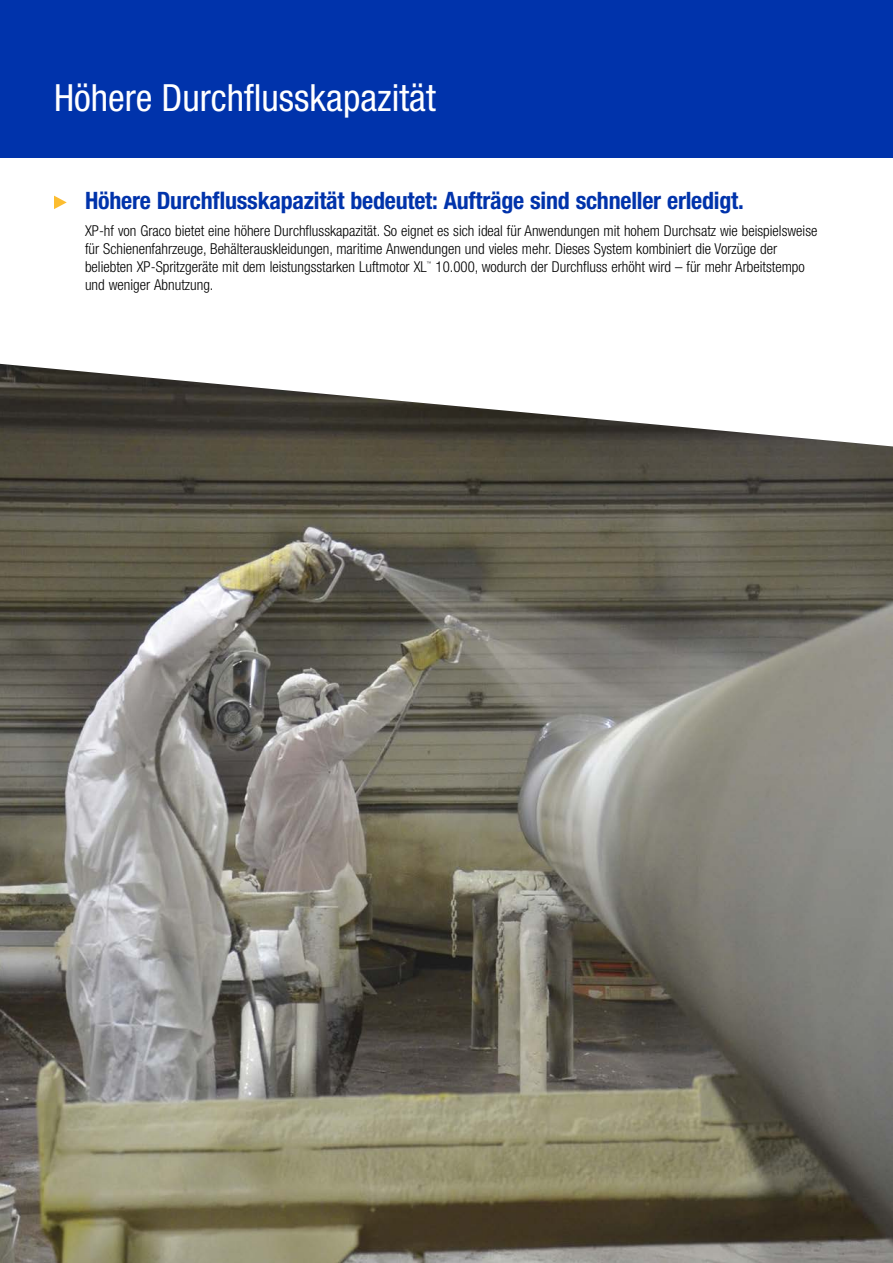
<style>
.page{position:relative;width:893px;height:1263px;background:#fff}
.page>*{position:absolute;margin:0;border:0;box-sizing:border-box;transform-origin:0 0}
.t1{font:condensed 37.5px "Helvetica Neue LT Std";color:#fff}
.t2{font:700 condensed 24px "Helvetica Neue LT Std";letter-spacing:-.01em;color:#0033ab}
.t3{font:300 condensed 15px/18px "Helvetica Neue LT Std";color:#000}
.t4{font:300 condensed 4.95px "Helvetica Neue LT Std";color:#000}
</style>
<div class="page">
<div style="left:0;top:0;width:893px;height:157px;background:#0033ab"></div>
<svg style="left:54px;top:196px;width:13px;height:13px"></svg>
<img style="left:0;top:364px;width:893px;height:899px">
<h1 class="t1" style="left:54px;top:76px;width:383px">Höhere Durchflusskapazität</h1>
<h2 class="t2" style="left:85px;top:185px;width:660px">Höhere Durchflusskapazität bedeutet: Aufträge sind schneller erledigt.</h2>
<p class="t3" style="left:85px;top:222px;width:734px">XP-hf von Graco bietet eine höhere Durchflusskapazität. So eignet es sich ideal für Anwendungen mit hohem Durchsatz wie beispielsweise für Schienenfahrzeuge, Behälterauskleidungen, maritime Anwendungen und vieles mehr. Dieses System kombiniert die Vorzüge der beliebten XP-Spritzgeräte mit dem leistungsstarken Luftmotor XL</p>
<p class="t4" style="left:427px;top:260px;width:6px">™</p>
<p class="t3" style="left:436px;top:258px;width:371px">10.000, wodurch der Durchfluss erhöht wird – für mehr Arbeitstempo</p>
<p class="t3" style="left:85px;top:276px;width:130px">und weniger Abnutzung.</p>
</div>
